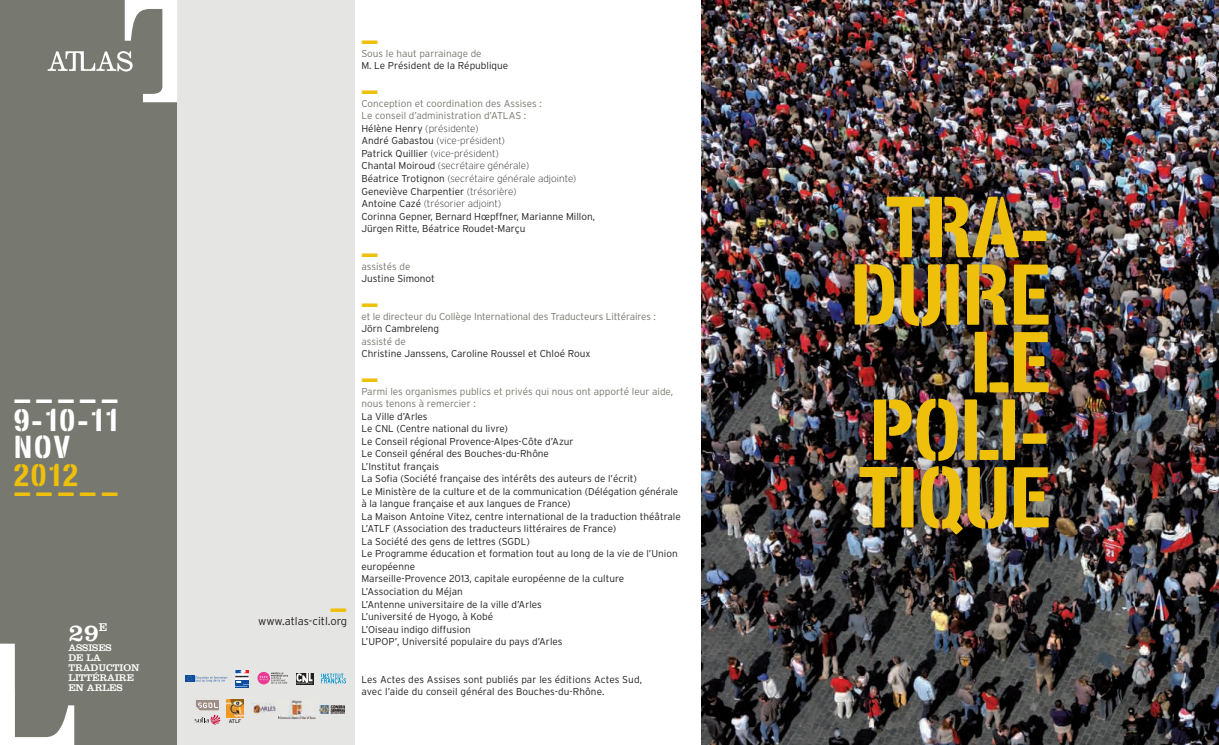
<style>
.page{position:relative;width:1219px;height:745px;background:#fff}
.page>*{position:absolute;margin:0;border:0;box-sizing:border-box;transform-origin:0 0}
.t1{font:700 84.38px/67.5px "VSV By Pass Stencil";color:#eec00c;text-align:right}
.t2{font:700 31.25px "VSV By Pass Stencil";color:#eec00c}
.t3{font:700 31.25px/27.5px "VSV By Pass Stencil";letter-spacing:.07em;color:#fff;text-align:justify}
.t4{font:25px "Clarendon";color:#fff}
.t5{font:300 11.25px "Interstate";color:#231f20}
.t6{font:300 10px/12.5px "Interstate";color:#231f20}
.t7{font:300 10px/12.5px "Interstate";color:#77786f}
.t8{font:10px/10px "Clarendon";color:#fff}
.t9{font:5.25px "Interstate";color:#231f20}
.s1{color:#77786f}
.s2{font-weight:200}
</style>
<div class="page">
<div style="left:177px;top:0;width:177px;height:744px;background:#e5e5e3"></div>
<div style="left:0;top:0;width:177px;height:744px;background:#77786f"></div>
<svg style="left:48px;top:0;width:129px;height:102px"></svg>
<img style="left:227px;top:699px;width:17px;height:17px">
<svg style="left:296px;top:673px;width:17px;height:11px"></svg>
<svg style="left:296px;top:673px;width:16px;height:10px"></svg>
<svg style="left:235px;top:686px;width:14px;height:1px"></svg>
<svg style="left:235px;top:670px;width:14px;height:16px"></svg>
<svg style="left:321px;top:673px;width:25px;height:11px"></svg>
<svg style="left:257px;top:671px;width:31px;height:13px"></svg>
<svg style="left:195px;top:700px;width:25px;height:24px"></svg>
<img style="left:251px;top:703px;width:25px;height:11px">
<svg style="left:278px;top:700px;width:67px;height:19px"></svg>
<div style="left:185px;top:674px;width:10px;height:7px;background:#0d4da1"></div>
<svg style="left:187px;top:676px;width:40px;height:5px"></svg>
<img style="left:702px;top:0;width:517px;height:744px">
<svg style="left:0;top:643px;width:74px;height:101px"></svg>
<h2 class="t3" style="left:14px;top:377px;width:106px">_____ 9-10-11<br>NOV</h2>
<h2 class="t2" style="left:14px;top:455px;width:66px">2012</h2>
<h2 class="t2" style="left:14px;top:465px;width:106px">_____</h2>
<h3 class="t4" style="left:68px;top:617px;width:40px">29<sup>E</sup></h3>
<p class="t8" style="left:68px;top:642px;width:73px">ASSISES<br>DE LA<br>TRADUCTION<br>LITTÉRAIRE<br>EN ARLES</p>
<p class="t9" style="left:229px;top:717px;width:14px">ATLF</p>
<h2 class="t2" style="left:330px;top:581px;width:19px">_</h2>
<p class="t5" style="left:258px;top:614px;width:91px">www.atlas-citl.org</p>
<h2 class="t2" style="left:361px;top:14px;width:19px">_</h2>
<p class="t7" style="left:361px;top:47px;width:122px">Sous le haut parrainage de</p>
<p class="t6" style="left:361px;top:59px;width:148px">M. Le Président de la République</p>
<h2 class="t2" style="left:361px;top:64px;width:19px">_</h2>
<p class="t6" style="left:361px;top:97px;width:235px"><span class="s1">Conception et coordination des Assises :<br>Le conseil d’administration d’ATLAS :<br></span>Hélène Henry <span class="s2">(présidente)<br></span>André Gabastou <span class="s2">(vice-président)<br></span>Patrick Quillier <span class="s2">(vice-président)<br></span>Chantal Moiroud <span class="s2">(secrétaire générale)<br></span>Béatrice Trotignon <span class="s2">(secrétaire générale adjointe)<br></span>Geneviève Charpentier <span class="s2">(trésorière)<br></span>Antoine Cazé <span class="s2">(trésorier adjoint)<br></span>Corinna Gepner, Bernard Hœpffner, Marianne Millon, Jürgen Ritte, Béatrice Roudet-Marçu</p>
<h2 class="t2" style="left:361px;top:227px;width:19px">_</h2>
<p class="t7" style="left:361px;top:259px;width:51px">assistés de</p>
<p class="t6" style="left:361px;top:272px;width:75px">Justine Simonot</p>
<h2 class="t2" style="left:361px;top:277px;width:19px">_</h2>
<p class="t7" style="left:361px;top:309px;width:296px">et le directeur du Collège International des Traducteurs Littéraires :</p>
<p class="t6" style="left:361px;top:322px;width:79px">Jörn Cambreleng</p>
<p class="t7" style="left:361px;top:334px;width:46px">assisté de</p>
<p class="t6" style="left:361px;top:347px;width:231px">Christine Janssens, Caroline Roussel et Chloé Roux</p>
<h2 class="t2" style="left:361px;top:352px;width:19px">_</h2>
<p class="t7" style="left:361px;top:384px;width:313px">Parmi les organismes publics et privés qui nous ont apporté leur aide, nous tenons à remercier :</p>
<p class="t6" style="left:361px;top:409px;width:321px">La Ville d’Arles<br>Le CNL (Centre national du livre)<br>Le Conseil régional Provence-Alpes-Côte d’Azur<br>Le Conseil général des Bouches-du-Rhône<br>L’Institut français<br>La Sofia (Société française des intérêts des auteurs de l’écrit)<br>Le Ministère de la culture et de la communication (Délégation générale à la langue française et aux langues de France)<br>La Maison Antoine Vitez, centre international de la traduction théâtrale L’ATLF (Association des traducteurs littéraires de France)<br>La Société des gens de lettres (SGDL)<br>Le Programme éducation et formation tout au long de la vie de l’Union européenne<br>Marseille-Provence 2013, capitale européenne de la culture L’Association du Méjan<br>L’Antenne universitaire de la ville d’Arles<br>L’université de Hyogo, à Kobé<br>L’Oiseau indigo diffusion<br>L’UPOP’, Université populaire du pays d’Arles</p>
<p class="t6" style="left:361px;top:672px;width:282px">Les Actes des Assises sont publiés par les éditions Actes Sud, avec l’aide du conseil général des Bouches-du-Rhône.</p>
<h1 class="t1" style="left:850px;top:191px;width:202px">TRA-<br>DUIRE<br>LE<br>POLI-<br>TIQUE</h1>
</div>
